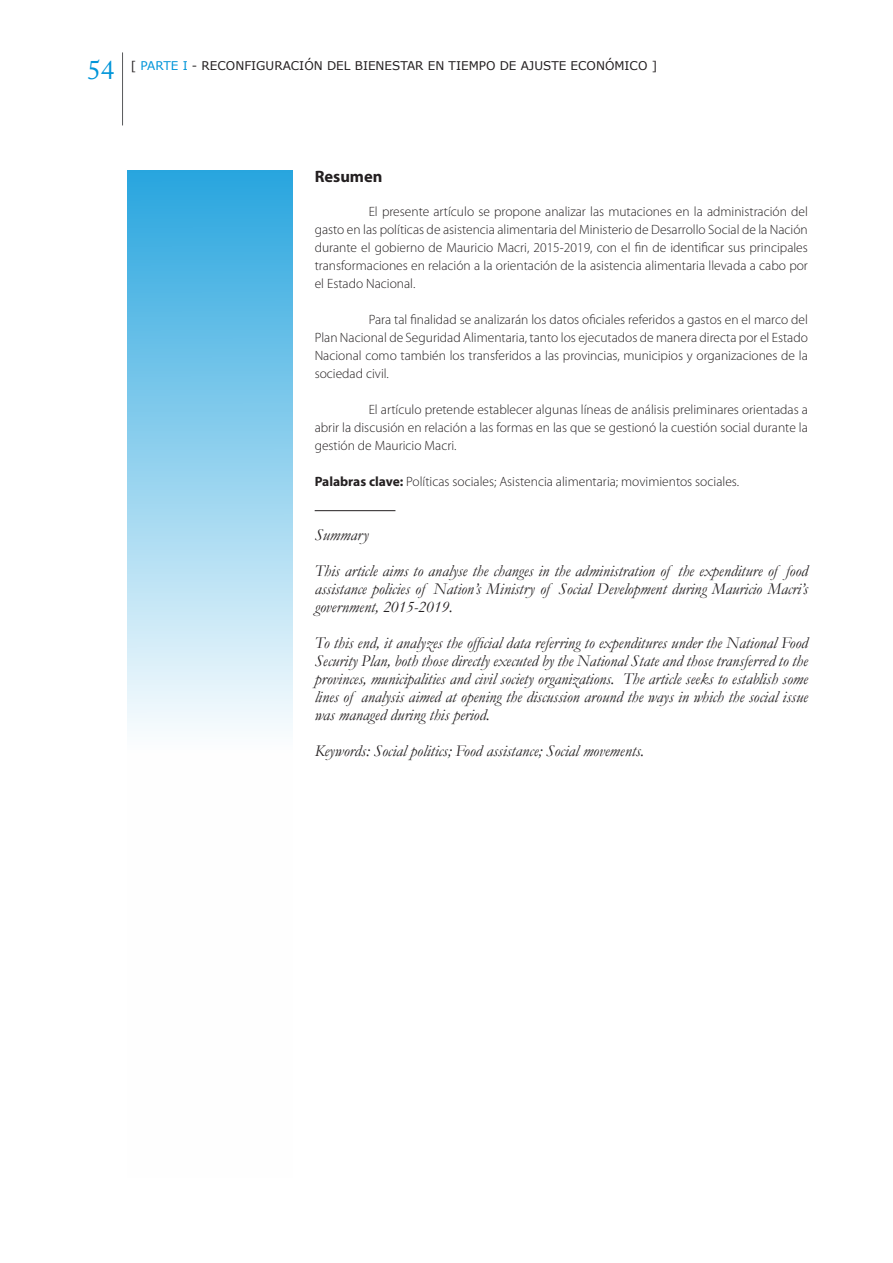
<style>
.page{position:relative;width:893px;height:1263px;background:#fff}
.page>*{position:absolute;margin:0;border:0;box-sizing:border-box;transform-origin:0 0}
.t1{font:27px "Adobe Caslon Pro";color:#0095d9}
.t2{font:italic 16.5px/18px "Garamond";color:#231f20;text-align:justify}
.t3{font:700 16.5px "Myriad Pro";color:#231f20}
.t4{font:300 13.5px/18px "Myriad Pro";color:#231f20;text-align:justify}
.t5{font:12px "Verdana";color:#231f20}
.s1{color:#0095d9}
.s2{font-weight:700}
</style>
<div class="page">
<hr style="left:122px;top:52px;width:1px;height:73px;background:#57585a">
<svg style="left:128px;top:170px;width:165px;height:559px;background:#8dcfed"></svg>
<hr style="left:315px;top:510px;width:80px;height:1px;background:#231f20">
<p class="t1" style="left:87px;top:53px;width:28px">54</p>
<p class="t5" style="left:131px;top:58px;width:528px">[ <span class="s1">PARTE I</span> - RECONFIGURACIÓN DEL BIENESTAR EN TIEMPO DE AJUSTE ECONÓMICO ]</p>
<p class="t3" style="left:315px;top:166px;width:69px">Resumen</p>
<p class="t4" style="left:315px;top:203px;width:495px;text-indent:54px">El presente artículo se propone analizar las mutaciones en la administración del gasto en las políticas de asistencia alimentaria del Ministerio de Desarrollo Social de la Nación durante el gobierno de Mauricio Macri, 2015-2019, con el fin de identificar sus principales transformaciones en relación a la orientación de la asistencia alimentaria llevada a cabo por el Estado Nacional.</p>
<p class="t4" style="left:315px;top:311px;width:495px;text-indent:54px">Para tal finalidad se analizarán los datos oficiales referidos a gastos en el marco del Plan Nacional de Seguridad Alimentaria, tanto los ejecutados de manera directa por el Estado Nacional como también los transferidos a las provincias, municipios y organizaciones de la sociedad civil.</p>
<p class="t4" style="left:315px;top:401px;width:495px;text-indent:54px">El artículo pretende establecer algunas líneas de análisis preliminares orientadas a abrir la discusión en relación a las formas en las que se gestionó la cuestión social durante la gestión de Mauricio Macri.</p>
<p class="t4" style="left:315px;top:473px;width:426px"><span class="s2">Palabras clave:</span> Políticas sociales; Asistencia alimentaria; movimientos sociales.</p>
<p class="t2" style="left:315px;top:525px;width:55px">Summary</p>
<p class="t2" style="left:315px;top:561px;width:495px">This article aims to analyse the changes in the administration of the expenditure of food assistance policies of Nation’s Ministry of Social Development during Mauricio Macri’s government, 2015-2019.</p>
<p class="t2" style="left:315px;top:633px;width:495px">To this end, it analyzes the official data referring to expenditures under the National Food Security Plan, both those directly executed by the National State and those transferred to the provinces, municipalities and civil society organizations. The article seeks to establish some lines of analysis aimed at opening the discussion around the ways in which the social issue was managed during this period.</p>
<p class="t2" style="left:315px;top:741px;width:331px">Keywords: Social politics; Food assistance; Social movements.</p>
</div>
